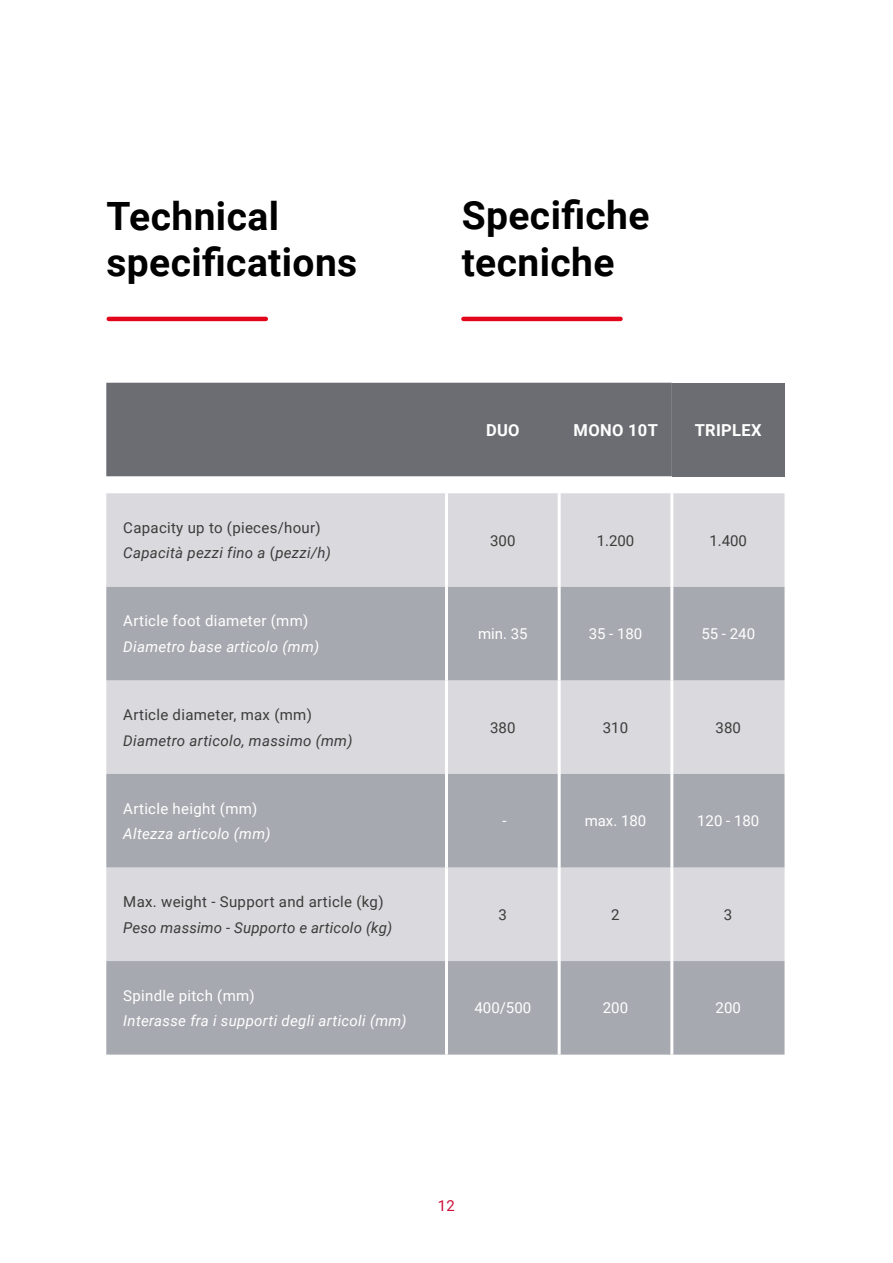
<style>
.page{position:relative;width:893px;height:1263px;background:#fff}
.page>*{position:absolute;margin:0;border:0;box-sizing:border-box;transform-origin:0 0}
.t1{font:700 39px/46.8px "Roboto";letter-spacing:.01em;color:#000}
.t2{font:700 16.5px "Roboto";letter-spacing:.02em;color:#fff}
.t3{font:15px "Roboto";letter-spacing:.02em;color:#3c3c3a}
.t4{font:15px "Roboto";letter-spacing:.02em;color:#fff}
.t5{font:italic 15px "Roboto";letter-spacing:.02em;color:#3c3c3a}
.t6{font:italic 15px "Roboto";letter-spacing:.02em;color:#fff}
.t7{font:15px "Roboto Mono";color:#cc1139}
.s1{font-style:normal}
</style>
<div class="page">
<hr style="left:463px;top:317px;width:157px;height:4px;background:#e3061b">
<hr style="left:109px;top:317px;width:157px;height:4px;background:#e3061b">
<div style="left:106px;top:383px;width:566px;height:93px;background:#6c6d72"></div>
<div style="left:672px;top:383px;width:112px;height:93px;background:#6c6d72"></div>
<div style="left:106px;top:493px;width:678px;height:94px;background:#d9d9de"></div>
<svg style="left:106px;top:587px;width:678px;height:467px;background:#bbbcc2"></svg>
<hr style="left:445px;top:493px;width:3px;height:94px;background:#fff">
<hr style="left:558px;top:493px;width:3px;height:94px;background:#fff">
<hr style="left:670px;top:493px;width:3px;height:94px;background:#fff">
<hr style="left:445px;top:587px;width:3px;height:93px;background:#fff">
<hr style="left:558px;top:587px;width:3px;height:93px;background:#fff">
<hr style="left:670px;top:587px;width:3px;height:93px;background:#fff">
<hr style="left:445px;top:680px;width:3px;height:94px;background:#fff">
<hr style="left:558px;top:680px;width:3px;height:94px;background:#fff">
<hr style="left:670px;top:680px;width:3px;height:94px;background:#fff">
<hr style="left:445px;top:774px;width:3px;height:93px;background:#fff">
<hr style="left:558px;top:774px;width:3px;height:93px;background:#fff">
<hr style="left:670px;top:774px;width:3px;height:93px;background:#fff">
<hr style="left:445px;top:867px;width:3px;height:94px;background:#fff">
<hr style="left:558px;top:867px;width:3px;height:94px;background:#fff">
<hr style="left:670px;top:867px;width:3px;height:94px;background:#fff">
<hr style="left:445px;top:961px;width:3px;height:93px;background:#fff">
<hr style="left:558px;top:961px;width:3px;height:93px;background:#fff">
<hr style="left:670px;top:961px;width:3px;height:93px;background:#fff">
<h1 class="t1" style="left:106px;top:191px;width:252px">Technical specifications</h1>
<p class="t3" style="left:123px;top:517px;width:199px">Capacity up to (pieces/hour)</p>
<p class="t5" style="left:123px;top:543px;width:209px">Capacità pezzi fino a <span class="s1">(</span>pezzi/h)</p>
<p class="t4" style="left:123px;top:611px;width:186px">Article foot diameter (mm)</p>
<p class="t6" style="left:123px;top:636px;width:197px">Diametro base articolo (mm)</p>
<p class="t3" style="left:123px;top:704px;width:190px">Article diameter, max (mm)</p>
<p class="t5" style="left:123px;top:730px;width:231px">Diametro articolo, massimo (mm)</p>
<p class="t4" style="left:123px;top:798px;width:136px">Article height (mm)</p>
<p class="t6" style="left:123px;top:823px;width:149px">Altezza articolo (mm)</p>
<p class="t3" style="left:123px;top:891px;width:262px">Max. weight - Support and article (kg)</p>
<p class="t5" style="left:123px;top:917px;width:270px">Peso massimo - Supporto e articolo (kg)</p>
<p class="t4" style="left:123px;top:985px;width:133px">Spindle pitch (mm)</p>
<p class="t6" style="left:123px;top:1010px;width:285px">Interasse fra i supporti degli articoli (mm)</p>
<h1 class="t1" style="left:462px;top:190px;width:189px">Specifiche tecniche</h1>
<p class="t2" style="left:486px;top:418px;width:35px">DUO</p>
<p class="t2" style="left:573px;top:418px;width:86px">MONO 10T</p>
<p class="t2" style="left:695px;top:418px;width:68px">TRIPLEX</p>
<p class="t3" style="left:490px;top:530px;width:27px">300</p>
<p class="t3" style="left:597px;top:530px;width:39px">1.200</p>
<p class="t3" style="left:709px;top:530px;width:39px">1.400</p>
<p class="t4" style="left:478px;top:623px;width:51px">min. 35</p>
<p class="t4" style="left:589px;top:623px;width:55px">35 - 180</p>
<p class="t4" style="left:701px;top:623px;width:55px">55 - 240</p>
<p class="t3" style="left:490px;top:717px;width:27px">380</p>
<p class="t3" style="left:603px;top:717px;width:27px">310</p>
<p class="t3" style="left:716px;top:717px;width:27px">380</p>
<p class="t4" style="left:503px;top:810px;width:6px">-</p>
<p class="t4" style="left:585px;top:810px;width:63px">max. 180</p>
<p class="t4" style="left:697px;top:810px;width:64px">120 - 180</p>
<p class="t3" style="left:499px;top:904px;width:10px">3</p>
<p class="t3" style="left:611px;top:904px;width:10px">2</p>
<p class="t3" style="left:724px;top:904px;width:10px">3</p>
<p class="t4" style="left:474px;top:997px;width:58px">400/500</p>
<p class="t4" style="left:603px;top:997px;width:27px">200</p>
<p class="t4" style="left:716px;top:997px;width:27px">200</p>
<p class="t7" style="left:437px;top:1195px;width:19px">12</p>
</div>
